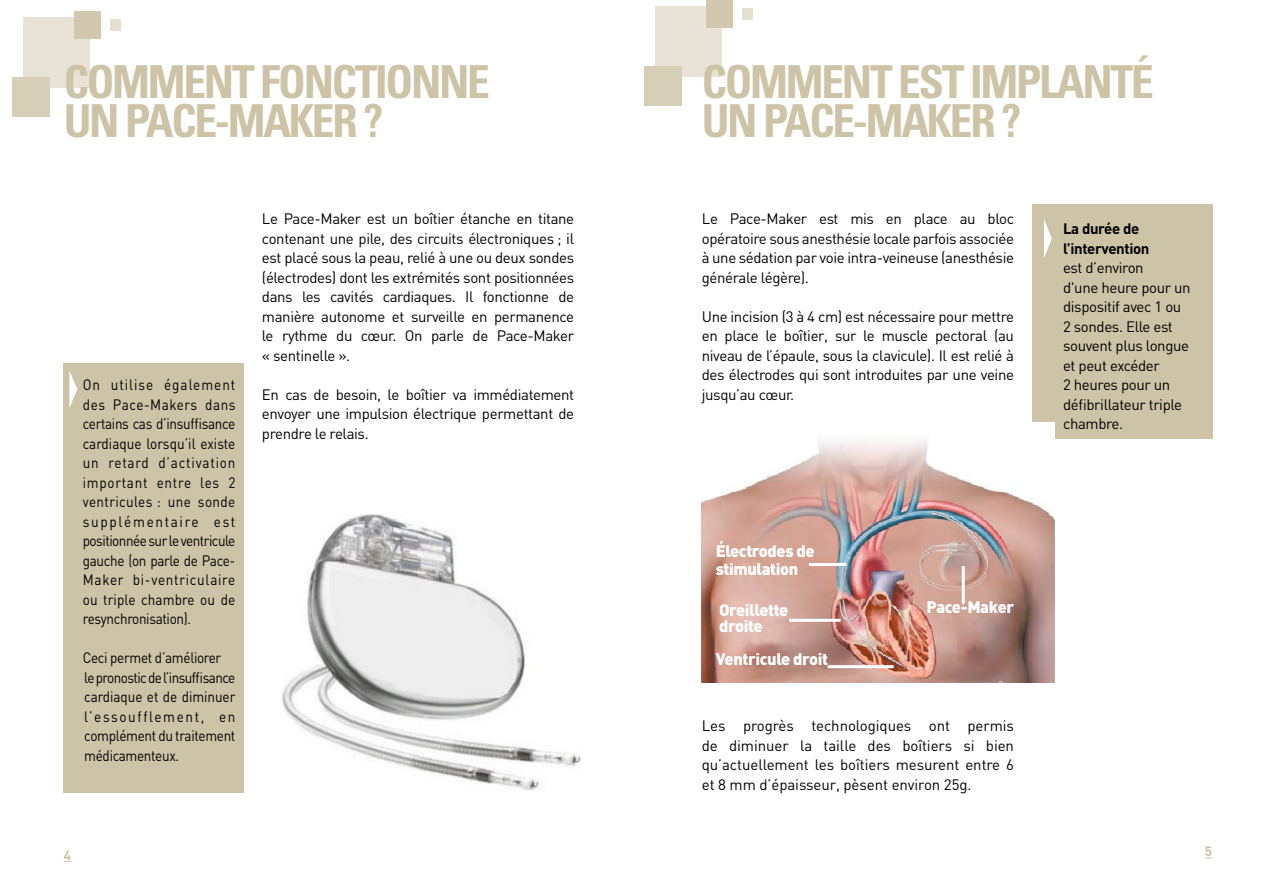
<style>
.page{position:relative;width:1276px;height:893px;background:#fff}
.page>*{position:absolute;margin:0;border:0;box-sizing:border-box;transform-origin:0 0}
.t1{font:700 condensed 45.45px/39px "Univers LT Std";letter-spacing:-.05em;color:#cdc3a7}
.t2{font:900 16.5px/18px "DIN";letter-spacing:-.025em;color:#fff}
.t3{font:15px/19.5px "DIN";letter-spacing:-.025em;color:#000;text-align:justify}
.t4{font:15px/19.5px "DIN";letter-spacing:-.025em;color:#000;text-align:justify;scale:.9 1}
.t5{font:700 15px/19.5px "DIN";letter-spacing:-.025em;color:#000}
.t6{font:700 13.5px "DIN";color:#cdc3a7}
</style>
<div class="page">
<div style="left:64px;top:364px;width:180px;height:429px;background:#cdc3a7"></div>
<svg style="left:69px;top:371px;width:8px;height:37px"></svg>
<img style="left:282px;top:514px;width:299px;height:277px">
<div style="left:655px;top:7px;width:66px;height:70px;background:#e8e3d6"></div>
<div style="left:707px;top:1px;width:26px;height:27px;background:#d2c8af"></div>
<div style="left:742px;top:9px;width:11px;height:11px;background:#e6e0d1"></div>
<div style="left:645px;top:67px;width:37px;height:39px;background:#d7ceb8"></div>
<div style="left:23px;top:18px;width:66px;height:70px;background:#e8e3d6"></div>
<div style="left:75px;top:11px;width:26px;height:28px;background:#d2c8af"></div>
<div style="left:110px;top:19px;width:11px;height:12px;background:#e6e0d1"></div>
<div style="left:13px;top:77px;width:37px;height:40px;background:#d7ceb8"></div>
<div style="left:1032px;top:204px;width:180px;height:235px;background:#cdc3a7"></div>
<svg style="left:1044px;top:219px;width:8px;height:39px"></svg>
<img style="left:702px;top:422px;width:352px;height:260px">
<hr style="left:809px;top:563px;width:37px;height:3px;background:#fff">
<hr style="left:789px;top:619px;width:51px;height:3px;background:#fff">
<hr style="left:827px;top:665px;width:66px;height:3px;background:#fff">
<hr style="left:961px;top:566px;width:3px;height:38px;background:#fff">
<h1 class="t1" style="left:64px;top:62px;width:428px">COMMENT FONCTIONNE<br>UN PACE-MAKER ?</h1>
<p class="t4" style="left:83px;top:375px;width:171px">On utilise également des Pace-Makers dans certains cas d’insuffisance cardiaque lorsqu’il existe un retard d’activation important entre les 2 ventricules : une sonde supplémentaire est positionnée sur le ventricule gauche (on parle de Pace-Maker bi-ventriculaire ou triple chambre ou de resynchronisation).</p>
<p class="t4" style="left:83px;top:648px;width:171px;text-align:left">Ceci permet d’améliorer<br>le pronostic de l’insuffisance cardiaque et de diminuer l’essoufflement, en complément du traitement médicamenteux.</p>
<p class="t3" style="left:262px;top:209px;width:314px">Le Pace-Maker est un boîtier étanche en titane contenant une pile, des circuits électroniques ; il est placé sous la peau, relié à une ou deux sondes (électrodes) dont les extrémités sont positionnées dans les cavités cardiaques. Il fonctionne de manière autonome et surveille en permanence le rythme du cœur. On parle de Pace-Maker « sentinelle ».</p>
<p class="t3" style="left:262px;top:384px;width:314px">En cas de besoin, le boîtier va immédiatement envoyer une impulsion électrique permettant de prendre le relais.</p>
<h1 class="t1" style="left:702px;top:62px;width:453px">COMMENT EST IMPLANTÉ<br>UN PACE-MAKER ?</h1>
<p class="t3" style="left:702px;top:209px;width:314px">Le Pace-Maker est mis en place au bloc opératoire sous anesthésie locale parfois associée à une sédation par voie intra-veineuse (anesthésie générale légère).</p>
<p class="t3" style="left:702px;top:306px;width:314px">Une incision (3 à 4 cm) est nécessaire pour mettre en place le boîtier, sur le muscle pectoral (au niveau de l’épaule, sous la clavicule). Il est relié à des électrodes qui sont introduites par une veine jusqu’au cœur.</p>
<p class="t2" style="left:715px;top:541px;width:100px">Électrodes de stimulation</p>
<p class="t2" style="left:719px;top:600px;width:71px;line-height:16.5px">Oreillette droite</p>
<p class="t2" style="left:926px;top:597px;width:89px">Pace-Maker</p>
<p class="t2" style="left:715px;top:649px;width:114px">Ventricule droit</p>
<p class="t3" style="left:702px;top:716px;width:314px">Les progrès technologiques ont permis de diminuer la taille des boîtiers si bien qu’actuellement les boîtiers mesurent entre 6 et 8 mm d’épaisseur, pèsent environ 25g.</p>
<p class="t5" style="left:1063px;top:218px;width:88px">La durée de l’intervention</p>
<p class="t3" style="left:1063px;top:258px;width:129px;text-align:left">est d’environ<br>d'une heure pour un dispositif avec 1 ou<br>2 sondes. Elle est souvent plus longue et peut excéder<br>2 heures pour un défibrillateur triple chambre.</p>
<p class="t6" style="left:64px;top:846px;width:9px">4</p>
<p class="t6" style="left:1204px;top:842px;width:9px">5</p>
</div>
